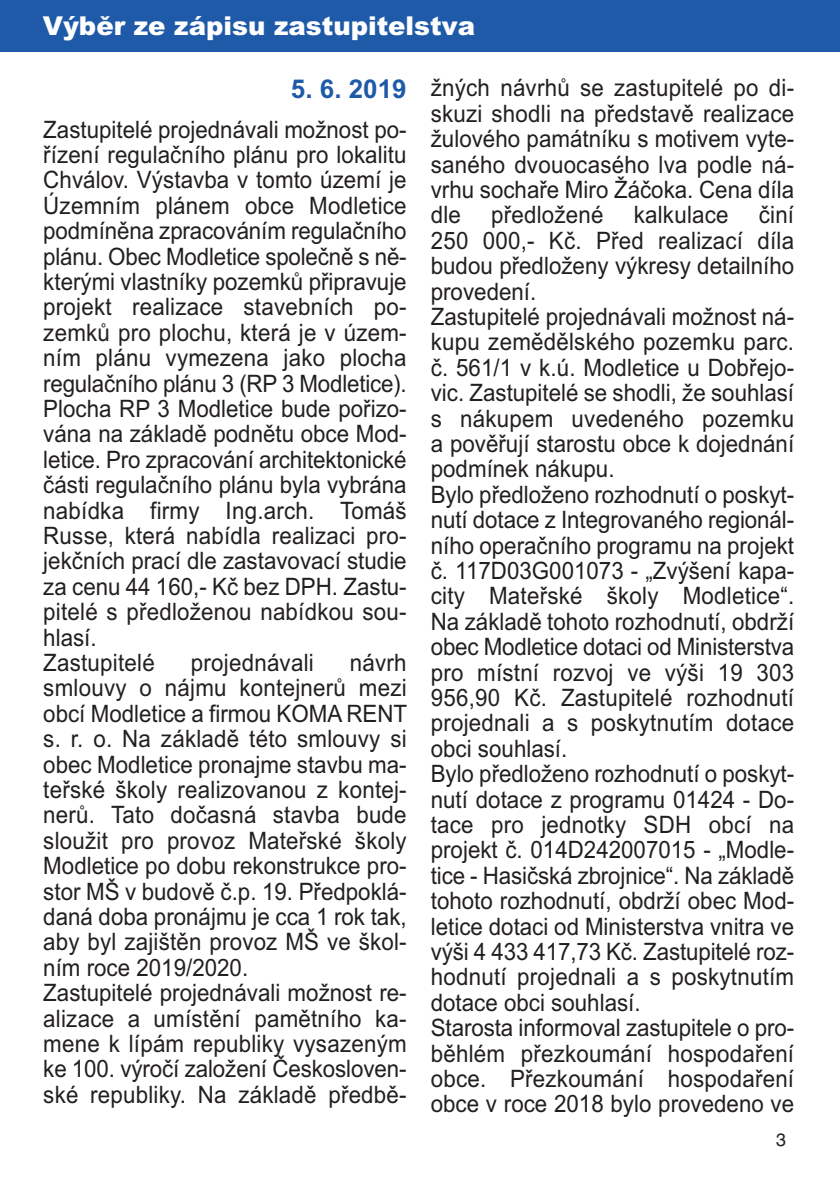
<style>
.page{position:relative;width:840px;height:1191px;background:#fff}
.page>*{position:absolute;margin:0;border:0;box-sizing:border-box;transform-origin:0 0}
.t1{font:900 26px "Arial";color:#fff}
.t2{font:700 26px "Arial";color:#1f5aa9}
.t3{font:24px/25.4px "Arial";color:#231f20;scale:.93 1}
.t4{font:18px "Helvetica";color:#231f20}
</style>
<div class="page">
<div style="left:0;top:0;width:839px;height:51px;background:#1f5aa9"></div>
<p class="t1" style="left:43px;top:11px;width:433px">Výběr ze zápisu zastupitelstva</p>
<p class="t2" style="left:291px;top:74px;width:117px">5. 6. 2019</p>
<p class="t3" style="left:43px;top:119px;width:392px">Zastupitelé projednávali možnost po&shy;řízení regulačního plánu pro lokalitu Chválov. Výstavba v tomto území je Územním plánem obce Modletice podmíněna zpracováním regulačního plánu. Obec Modletice společně s ně&shy;kterými vlastníky pozemků připravuje projekt realizace stavebních po&shy;zemků pro plochu, která je v územ&shy;ním plánu vymezena jako plocha regulačního plánu 3 (RP 3 Modletice).<br>Plocha RP 3 Modletice bude pořizo&shy;vána na základě podnětu obce Mod&shy;letice. Pro zpracování architektonické části regulačního plánu byla vybrána nabídka firmy Ing.arch. Tomáš Russe, která nabídla realizaci pro&shy;jekčních prací dle zastavovací studie za cenu 44 160,- Kč bez DPH. Zastu&shy;pitelé s předloženou nabídkou sou&shy;hlasí.<br>Zastupitelé</p>
<p class="t3" style="left:43px;top:652px;width:392px;text-indent:306px">návrh smlouvy o nájmu kontejnerů mezi obcí Modletice a firmou KOMA RENT s. r. o. Na základě této smlouvy si obec Modletice pronajme stavbu ma&shy;teřské školy realizovanou z kontej&shy;nerů. Tato dočasná stavba bude sloužit pro provoz Mateřské školy<br>Modletice po dobu rekonstrukce pro&shy;stor MŠ v budově č.p. 19. Předpoklá&shy;daná doba pronájmu je cca 1 rok tak, aby byl zajištěn provoz MŠ ve škol&shy;ním roce 2019/2020.<br>Zastupitelé projednávali možnost re&shy;alizace a umístění pamětního ka&shy;mene k lípám republiky vysazeným ke 100. výročí založení Českosloven&shy;ské republiky. Na základě předbě-</p>
<p class="t3" style="left:191px;top:652px;width:134px">projednávali</p>
<p class="t3" style="left:430px;top:78px;width:392px;text-align:justify">žných návrhů se zastupitelé po di&shy;skuzi shodli na představě realizace žulového památníku s motivem vyte&shy;saného dvouocasého lva podle ná&shy;vrhu sochaře Miro Žáčoka. Cena díla dle</p>
<p class="t3" style="left:430px;top:205px;width:392px;text-indent:328px">činí<br>250 000,- Kč. Před realizací díla budou předloženy výkresy detailního provedení.<br>Zastupitelé projednávali možnost ná&shy;kupu zemědělského pozemku parc. č. 561/1 v k.ú. Modletice u Dobřejo&shy;vic. Zastupitelé se shodli, že souhlasí s nákupem uvedeného pozemku a pověřují starostu obce k dojednání podmínek nákupu.<br>Bylo předloženo rozhodnutí o poskyt&shy;nutí dotace z Integrovaného regionál&shy;ního operačního programu na projekt č. 117D03G001073 - „Zvýšení kapa&shy;city Mateřské školy Modletice“.<br>Na základě tohoto rozhodnutí, obdrží obec Modletice dotaci od Ministerstva pro místní rozvoj ve výši 19 303<br>956,90 Kč. Zastupitelé rozhodnutí projednali a s poskytnutím dotace obci souhlasí.<br>Bylo předloženo rozhodnutí o poskyt&shy;nutí dotace z programu 01424 - Do&shy;tace pro jednotky SDH obcí na projekt č. 014D242007015 - „Modle&shy;tice - Hasičská zbrojnice“. Na základě tohoto rozhodnutí, obdrží obec Mod&shy;letice dotaci od Ministerstva vnitra ve výši 4 433 417,73 Kč. Zastupitelé roz&shy;hodnutí projednali a s poskytnutím dotace obci souhlasí.<br>Starosta informoval zastupitele o pro&shy;běhlém přezkoumání hospodaření obce. Přezkoumání hospodaření obce v roce 2018 bylo provedeno ve</p>
<p class="t4" style="left:775px;top:1133px;width:12px">3</p>
<p class="t3" style="left:491px;top:205px;width:122px">předložené</p>
<p class="t3" style="left:633px;top:205px;width:103px">kalkulace</p>
</div>
